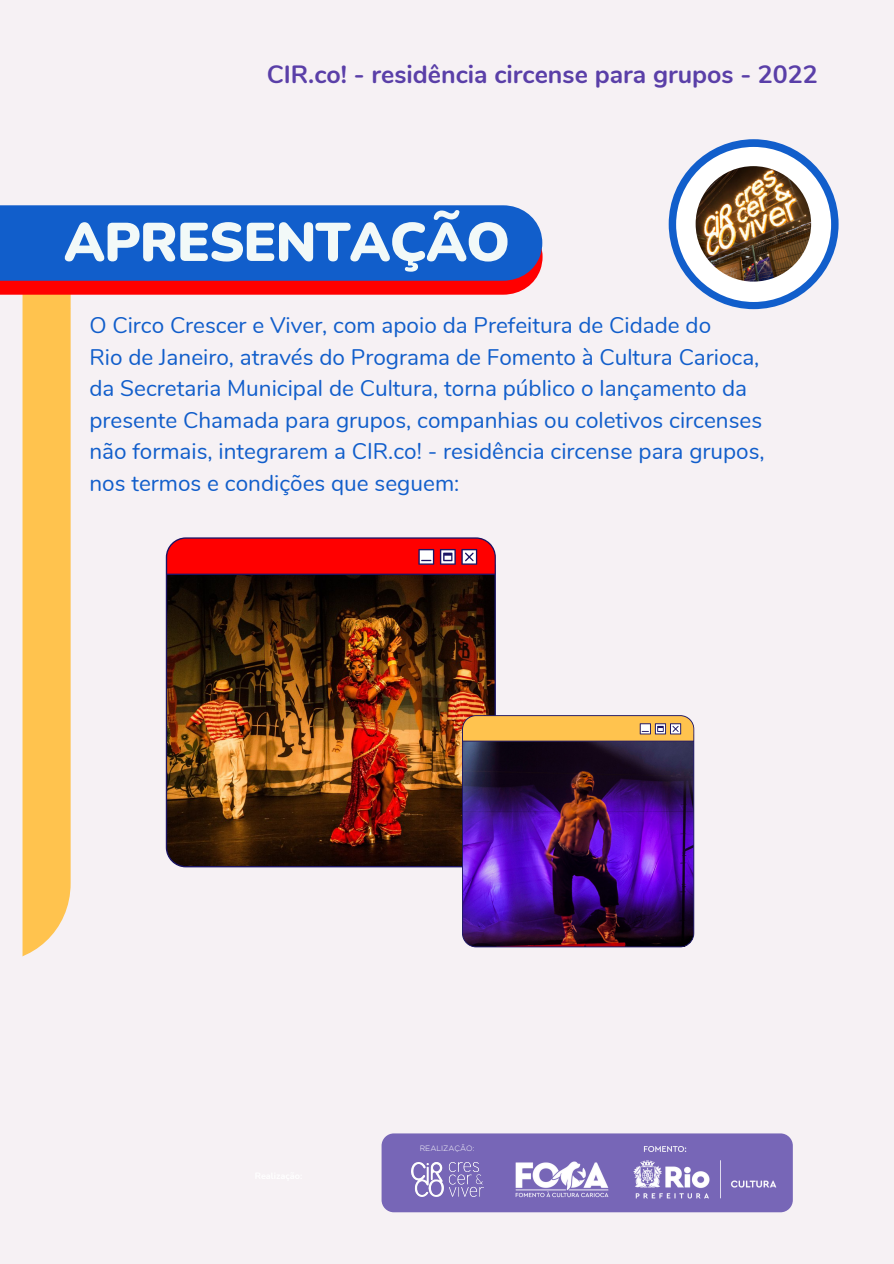
<style>
.page{position:relative;width:894px;height:1264px;background:#fff}
.page>*{position:absolute;margin:0;border:0;box-sizing:border-box;transform-origin:0 0}
.t1{font:900 54.15px "Nunito";letter-spacing:-.02em;color:#f2f9f8}
.t2{font:700 24.9px "Nunito";color:#5a3fa8}
.t3{font:22.5px/31.5px "Nunito";color:#115ecb}
.t4{font:300 7.65px "Gotham";color:#fff}
</style>
<div class="page">
<div style="left:0;top:0;width:893px;height:1263px;background:#f6f1f4"></div>
<div style="left:23px;top:295px;width:48px;height:661px;background:#ffc34e"></div>
<svg style="left:0;top:205px;width:542px;height:90px;background:#3a52ac"></svg>
<img style="left:166px;top:537px;width:329px;height:330px">
<img style="left:462px;top:715px;width:232px;height:232px">
<svg style="left:668px;top:139px;width:170px;height:170px"></svg>
<img style="left:695px;top:166px;width:115px;height:115px;border-radius:50%">
<div style="left:381px;top:1133px;width:411px;height:79px;background:#7766b7;border-radius:12px"></div>
<img style="left:411px;top:1162px;width:72px;height:34px">
<img style="left:515px;top:1160px;width:262px;height:39px">
<img style="left:644px;top:1138px;width:149px;height:18px">
<p class="t2" style="left:267px;top:57px;width:552px">CIR.co! - residência circense para grupos - 2022</p>
<p class="t1" style="left:64px;top:206px;width:447px">APRESENTAÇÃO</p>
<p class="t3" style="left:89px;top:310px;width:623px">O Circo Crescer e Viver, com apoio da Prefeitura de Cidade do</p>
<p class="t3" style="left:89px;top:341px;width:676px">Rio de Janeiro, através do Programa de Fomento à Cultura Carioca, da Secretaria Municipal de Cultura, torna público o lançamento da presente Chamada para grupos, companhias ou coletivos circenses não formais, integrarem a CIR.co! - residência circense para grupos, nos termos e condições que seguem:</p>
<p class="t4" style="left:419px;top:1143px;width:56px">REALIZAÇÃO:</p>
</div>
